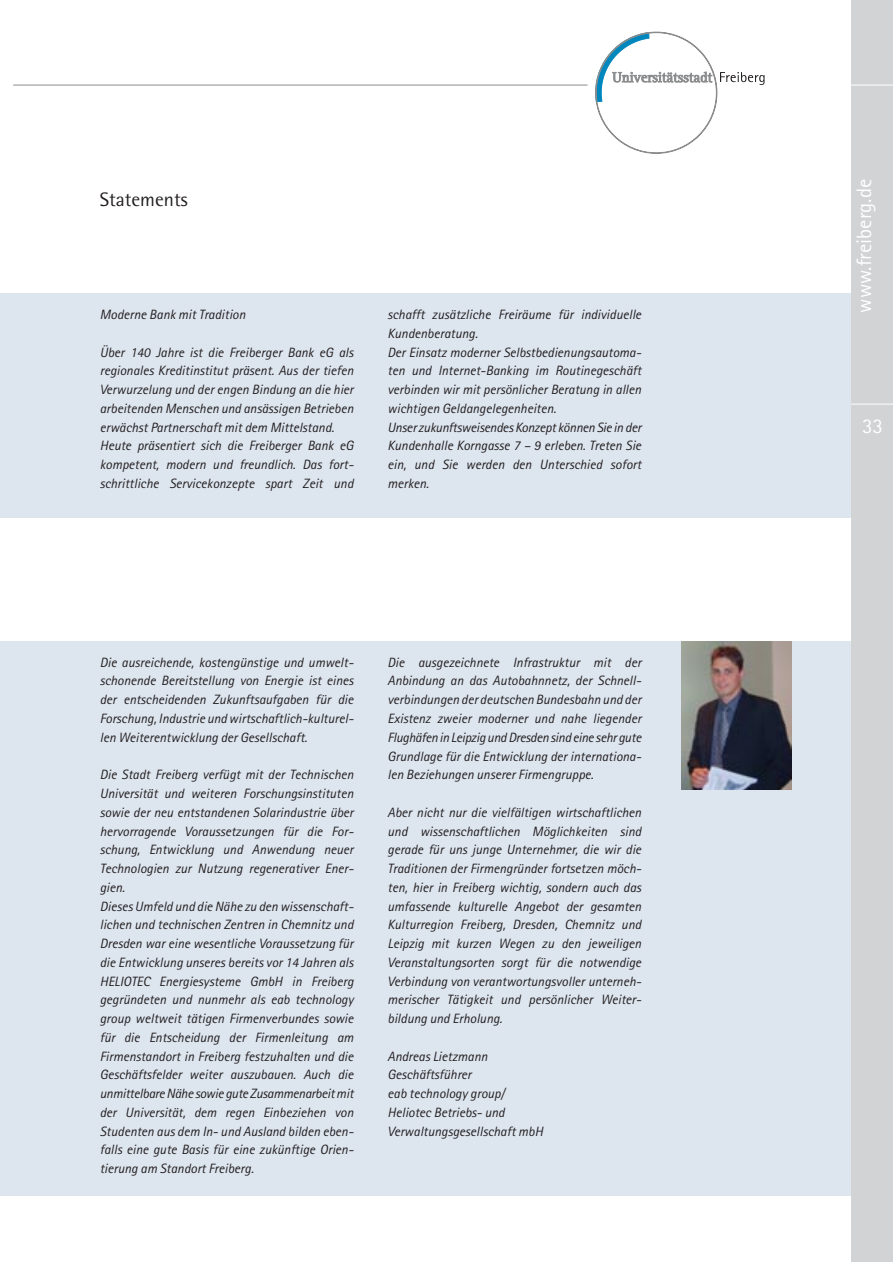
<style>
.page{position:relative;width:893px;height:1262px;background:#fff}
.page>*{position:absolute;margin:0;border:0;box-sizing:border-box;transform-origin:0 0}
.t1{font:21px "Rotis Sans Serif";color:#fff}
.t2{font:19.5px "Rotis Semi Sans";color:#231f20}
.t3{font:italic 13.5px/18.8px "Rotis Sans Serif";color:#231f20}
</style>
<div class="page">
<div style="left:851px;top:0;width:41px;height:1262px;background:#d1d3d4"></div>
<hr style="left:851px;top:85px;width:41px;height:1px;background:#fff">
<hr style="left:851px;top:404px;width:41px;height:1px;background:#fff">
<hr style="left:13px;top:85px;width:574px;height:1px;background:#8a8c8e">
<svg style="left:595px;top:31px;width:169px;height:123px"></svg>
<div style="left:0;top:293px;width:851px;height:224px;background:#dde5ef"></div>
<div style="left:0;top:641px;width:851px;height:554px;background:#dde5ef"></div>
<img style="left:681px;top:641px;width:110px;height:149px">
<h2 class="t2" style="left:100px;top:193px;width:89px">Statements</h2>
<p class="t3" style="left:100px;top:306px;width:147px">Moderne Bank mit Tradition</p>
<p class="t3" style="left:100px;top:344px;width:255px">Über 140 Jahre ist die Freiberger Bank eG als regionales Kreditinstitut präsent. Aus der tiefen Verwurzelung und der engen Bindung an die hier arbeitenden Menschen und ansässigen Betrieben erwächst Partnerschaft mit dem Mittelstand.<br>Heute präsentiert sich die Freiberger Bank eG kompetent, modern und freundlich. Das fort&shy;schrittliche Servicekonzepte spart Zeit und</p>
<p class="t3" style="left:387px;top:306px;width:255px">schafft zusätzliche Freiräume für individuelle Kundenberatung.<br>Der Einsatz moderner Selbstbedienungsautoma&shy;ten und Internet-Banking im Routinegeschäft verbinden wir mit persönlicher Beratung in allen wichtigen Geldangelegenheiten.<br>Unser zukunftsweisendes Konzept können Sie in der Kundenhalle Korngasse 7 – 9 erleben. Treten Sie ein, und Sie werden den Unterschied sofort merken.</p>
<p class="t3" style="left:100px;top:654px;width:255px;text-align:justify">Die ausreichende, kostengünstige und umwelt&shy;schonende Bereitstellung von Energie ist eines der entscheidenden Zukunftsaufgaben für die Forschung, Industrie und wirtschaftlich-kulturel&shy;len Weiterentwicklung der Gesellschaft.</p>
<p class="t3" style="left:100px;top:766px;width:255px">Die Stadt Freiberg verfügt mit der Technischen Universität und weiteren Forschungsinstituten sowie der neu entstandenen Solarindustrie über hervorragende Voraussetzungen für die For&shy;schung, Entwicklung und Anwendung neuer Technologien zur Nutzung regenerativer Ener&shy;gien.<br>Dieses Umfeld und die Nähe zu den wissenschaft&shy;lichen und technischen Zentren in Chemnitz und Dresden war eine wesentliche Voraussetzung für die Entwicklung unseres bereits vor 14 Jahren als HELIOTEC Energiesysteme GmbH in Freiberg gegründeten und nunmehr als eab technology group weltweit tätigen Firmenverbundes sowie für die Entscheidung der Firmenleitung am Firmenstandort in Freiberg festzuhalten und die Geschäftsfelder weiter auszubauen. Auch die unmittelbare Nähe sowie gute Zusammenarbeit mit der Universität, dem regen Einbeziehen von Studenten aus dem In- und Ausland bilden eben&shy;falls eine gute Basis für eine zukünftige Orien&shy;tierung am Standort Freiberg.</p>
<p class="t3" style="left:387px;top:654px;width:255px;text-align:justify">Die ausgezeichnete Infrastruktur mit der Anbindung an das Autobahnnetz, der Schnell&shy;verbindungen der deutschen Bundesbahn und der Existenz zweier moderner und nahe liegender Flughäfen in Leipzig und Dresden sind eine sehr gute Grundlage für die Entwicklung der internationa&shy;len Beziehungen unserer Firmengruppe.</p>
<p class="t3" style="left:387px;top:804px;width:255px;text-align:justify">Aber nicht nur die vielfältigen wirtschaftlichen und wissenschaftlichen Möglichkeiten sind gerade für uns junge Unternehmer, die wir die Traditionen der Firmengründer fortsetzen möch&shy;ten, hier in Freiberg wichtig, sondern auch das umfassende kulturelle Angebot der gesamten Kulturregion Freiberg, Dresden, Chemnitz und Leipzig mit kurzen Wegen zu den jeweiligen Veranstaltungsorten sorgt für die notwendige Verbindung von verantwortungsvoller unterneh&shy;merischer Tätigkeit und persönlicher Weiter&shy;bildung und Erholung.</p>
<p class="t3" style="left:387px;top:1048px;width:157px">Andreas Lietzmann<br>Geschäftsführer<br>eab technology group/<br>Heliotec Betriebs- und<br>Verwaltungsgesellschaft mbH</p>
<h1 class="t1" style="left:856px;top:312px;width:135px;rotate:-90deg">www.freiberg.de</h1>
<h1 class="t1" style="left:862px;top:418px;width:22px">33</h1>
</div>
